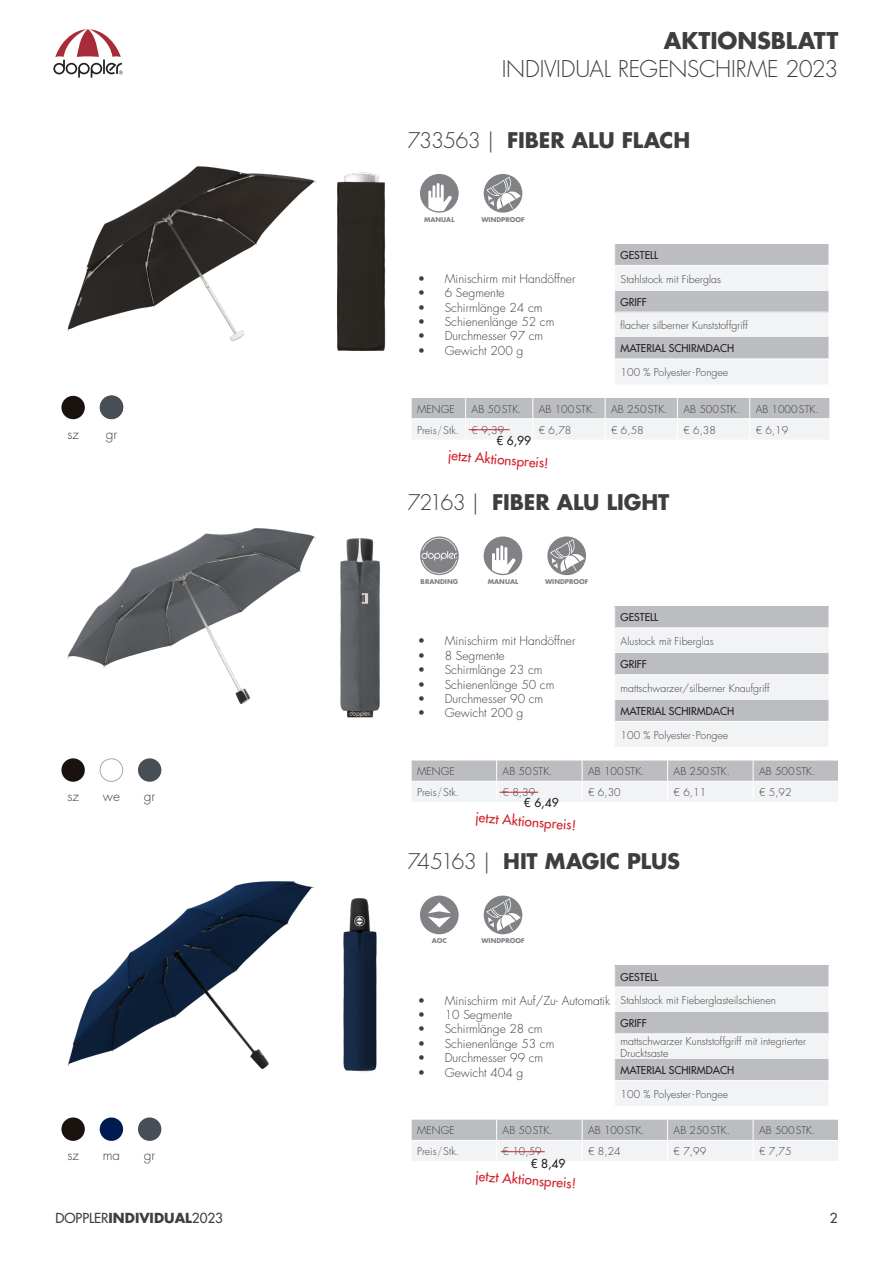
<style>
.page{position:relative;width:893px;height:1263px;background:#fff}
.page>*{position:absolute;margin:0;border:0;box-sizing:border-box;transform-origin:0 0}
.Headline{font:300 22.5px "Futura Std";letter-spacing:-.015em;color:#3e3e3f}
.Headline-2{font:700 22.5px "Futura Std";letter-spacing:-.005em;color:#3e3e3f}
.Headline-3{font:700 21px "Futura Std";letter-spacing:-.005em;color:#3e3e3f}
.t1{font:500 13.5px "Futura Std";color:#d12229}
.t2{font:500 13.5px "Futura Std";color:#3e3e3f}
.t3{font:300 13.5px "Futura Std";color:#3e3e3f}
.t4{font:300 12px "Futura Std";color:#3e3e3f}
.t5{font:500 12px "Futura Std";color:#231f20}
.t6{font:300 10.5px/12.6px "Futura Std";color:#3e3e3f}
.t7{font:500 10.5px "Futura Std";color:#231f20}
.t8{font:700 6.45px "Futura Std";color:#808285}
.s1{font-weight:300}
.s2{font-weight:700}
</style>
<div class="page">
<img style="left:67px;top:166px;width:250px;height:175px">
<img style="left:67px;top:528px;width:249px;height:176px">
<img style="left:67px;top:881px;width:247px;height:189px">
<img style="left:337px;top:172px;width:49px;height:179px">
<img style="left:340px;top:538px;width:40px;height:180px">
<img style="left:343px;top:898px;width:34px;height:174px">
<div style="left:420px;top:174px;width:39px;height:39px;background:#808285;border-radius:50%"></div>
<svg style="left:428px;top:183px;width:24px;height:28px"></svg>
<div style="left:484px;top:174px;width:38px;height:39px;background:#808285;border-radius:50%"></div>
<svg style="left:486px;top:177px;width:35px;height:33px"></svg>
<svg style="left:420px;top:536px;width:39px;height:39px"></svg>
<svg style="left:421px;top:538px;width:36px;height:36px"></svg>
<div style="left:484px;top:536px;width:38px;height:39px;background:#808285;border-radius:50%"></div>
<svg style="left:492px;top:545px;width:23px;height:29px"></svg>
<svg style="left:547px;top:536px;width:39px;height:39px"></svg>
<svg style="left:550px;top:539px;width:34px;height:33px"></svg>
<div style="left:420px;top:896px;width:39px;height:38px;background:#808285;border-radius:50%"></div>
<svg style="left:428px;top:902px;width:23px;height:25px"></svg>
<div style="left:484px;top:896px;width:38px;height:38px;background:#808285;border-radius:50%"></div>
<svg style="left:486px;top:898px;width:35px;height:33px"></svg>
<div style="left:61px;top:396px;width:24px;height:23px;background:#1a120f;border-radius:50%"></div>
<div style="left:100px;top:396px;width:23px;height:23px;background:#555b62;border-radius:50%"></div>
<div style="left:61px;top:758px;width:24px;height:24px;background:#1a120f;border-radius:50%"></div>
<div style="left:100px;top:758px;width:23px;height:24px;border:1px solid #a7a9a9;border-radius:50%"></div>
<div style="left:138px;top:758px;width:23px;height:24px;background:#484e56;border-radius:50%"></div>
<div style="left:61px;top:1117px;width:24px;height:24px;background:#1a120f;border-radius:50%"></div>
<div style="left:100px;top:1117px;width:23px;height:24px;background:#001b50;border-radius:50%"></div>
<div style="left:138px;top:1117px;width:23px;height:24px;background:#484e56;border-radius:50%"></div>
<svg style="left:614px;top:244px;width:215px;height:140px"></svg>
<svg style="left:614px;top:607px;width:215px;height:140px"></svg>
<svg style="left:614px;top:966px;width:215px;height:140px"></svg>
<svg style="left:411px;top:397px;width:419px;height:42px"></svg>
<svg style="left:411px;top:760px;width:427px;height:42px"></svg>
<svg style="left:411px;top:1119px;width:427px;height:42px"></svg>
<div style="left:100px;top:395px;width:23px;height:24px;background:#484e56;border-radius:50%"></div>
<svg style="left:53px;top:29px;width:70px;height:49px"></svg>
<hr style="left:501px;top:1151px;width:44px;height:1px;background:#d1232a">
<hr style="left:500px;top:792px;width:38px;height:1px;background:#d1232a">
<hr style="left:469px;top:429px;width:41px;height:1px;background:#d1232a">
<p class="Headline-2" style="left:664px;top:26px;width:176px">AKTIONSBLATT</p>
<p class="Headline" style="left:502px;top:55px;width:338px">INDIVIDUAL REGENSCHIRME 2023</p>
<p class="Headline-3" style="left:408px;top:126px;width:284px"><span class="s1">733563 |</span> FIBER ALU FLACH</p>
<p class="t8" style="left:424px;top:215px;width:32px">MANUAL</p>
<p class="t8" style="left:481px;top:215px;width:45px">WINDPROOF</p>
<p class="t4" style="left:418px;top:271px;width:159px">• Minischirm mit Handöffner</p>
<p class="t4" style="left:418px;top:286px;width:88px">• 6 Segmente</p>
<p class="t4" style="left:418px;top:300px;width:126px">• Schirmlänge 24 cm</p>
<p class="t4" style="left:418px;top:314px;width:138px">• Schienenlänge 52 cm</p>
<p class="t4" style="left:418px;top:329px;width:127px">• Durchmesser 97 cm</p>
<p class="t4" style="left:418px;top:343px;width:107px">• Gewicht 200 g</p>
<p class="t7" style="left:621px;top:248px;width:39px">GESTELL</p>
<p class="t6" style="left:621px;top:273px;width:102px">Stahlstock mit Fiberglas</p>
<p class="t7" style="left:621px;top:295px;width:28px">GRIFF</p>
<p class="t6" style="left:621px;top:320px;width:129px">flacher silberner Kunststoffgriff</p>
<p class="t7" style="left:621px;top:342px;width:115px">MATERIAL SCHIRMDACH</p>
<p class="t6" style="left:621px;top:366px;width:109px">100 % Polyester- Pongee</p>
<p class="t3" style="left:67px;top:425px;width:13px">sz</p>
<p class="t3" style="left:106px;top:425px;width:13px">gr</p>
<p class="t6" style="left:417px;top:403px;width:39px">MENGE</p>
<p class="t6" style="left:472px;top:403px;width:51px">AB 50STK.</p>
<p class="t6" style="left:539px;top:403px;width:58px">AB 100STK.</p>
<p class="t6" style="left:611px;top:403px;width:58px">AB 250STK.</p>
<p class="t6" style="left:683px;top:403px;width:58px">AB 500STK.</p>
<p class="t6" style="left:756px;top:403px;width:64px">AB 1000STK.</p>
<p class="t6" style="left:417px;top:424px;width:44px">Preis/ Stk.</p>
<p class="t6" style="left:472px;top:424px;width:34px">€ 9,39</p>
<p class="t6" style="left:539px;top:424px;width:34px">€ 6,78</p>
<p class="t6" style="left:611px;top:424px;width:34px">€ 6,58</p>
<p class="t6" style="left:683px;top:424px;width:34px">€ 6,38</p>
<p class="t6" style="left:756px;top:424px;width:34px">€ 6,19</p>
<p class="t5" style="left:496px;top:433px;width:36px">€ 6,99</p>
<p class="t1" style="left:449px;top:447px;width:102px;rotate:4deg">jetzt Aktionspreis!</p>
<p class="Headline-3" style="left:408px;top:488px;width:263px"><span class="s1">72163 |</span> FIBER ALU LIGHT</p>
<p class="t8" style="left:421px;top:577px;width:39px">BRANDING</p>
<p class="t8" style="left:488px;top:577px;width:32px">MANUAL</p>
<p class="t8" style="left:545px;top:577px;width:45px">WINDPROOF</p>
<p class="t4" style="left:418px;top:634px;width:159px">• Minischirm mit Handöffner</p>
<p class="t4" style="left:418px;top:648px;width:88px">• 8 Segmente</p>
<p class="t4" style="left:418px;top:662px;width:126px">• Schirmlänge 23 cm</p>
<p class="t4" style="left:418px;top:677px;width:138px">• Schienenlänge 50 cm</p>
<p class="t4" style="left:418px;top:691px;width:127px">• Durchmesser 90 cm</p>
<p class="t4" style="left:418px;top:706px;width:107px">• Gewicht 200 g</p>
<p class="t7" style="left:621px;top:611px;width:39px">GESTELL</p>
<p class="t6" style="left:621px;top:635px;width:95px">Alustock mit Fiberglas</p>
<p class="t7" style="left:621px;top:658px;width:28px">GRIFF</p>
<p class="t6" style="left:621px;top:682px;width:151px">mattschwarzer/silberner Knaufgriff</p>
<p class="t7" style="left:621px;top:704px;width:115px">MATERIAL SCHIRMDACH</p>
<p class="t6" style="left:621px;top:729px;width:109px">100 % Polyester- Pongee</p>
<p class="t3" style="left:67px;top:788px;width:13px">sz</p>
<p class="t3" style="left:103px;top:788px;width:19px">we</p>
<p class="t3" style="left:144px;top:788px;width:13px">gr</p>
<p class="t6" style="left:417px;top:765px;width:39px">MENGE</p>
<p class="t6" style="left:503px;top:765px;width:51px">AB 50STK.</p>
<p class="t6" style="left:588px;top:765px;width:58px">AB 100STK.</p>
<p class="t6" style="left:674px;top:765px;width:58px">AB 250STK.</p>
<p class="t6" style="left:759px;top:765px;width:58px">AB 500STK.</p>
<p class="t6" style="left:417px;top:786px;width:44px">Preis/ Stk.</p>
<p class="t6" style="left:503px;top:786px;width:34px">€ 8,39</p>
<p class="t6" style="left:588px;top:786px;width:34px">€ 6,30</p>
<p class="t6" style="left:674px;top:786px;width:34px">€ 6,11</p>
<p class="t6" style="left:759px;top:786px;width:34px">€ 5,92</p>
<p class="t5" style="left:524px;top:795px;width:36px">€ 6,49</p>
<p class="t1" style="left:476px;top:809px;width:102px;rotate:4deg">jetzt Aktionspreis!</p>
<p class="Headline-3" style="left:408px;top:847px;width:274px"><span class="s1">745163 |</span> HIT MAGIC PLUS</p>
<p class="t8" style="left:432px;top:937px;width:16px">AOC</p>
<p class="t8" style="left:481px;top:937px;width:45px">WINDPROOF</p>
<p class="t4" style="left:418px;top:993px;width:194px">• Minischirm mit Auf/Zu- Automatik</p>
<p class="t4" style="left:418px;top:1007px;width:96px">• 10 Segmente</p>
<p class="t4" style="left:418px;top:1022px;width:126px">• Schirmlänge 28 cm</p>
<p class="t4" style="left:418px;top:1036px;width:138px">• Schienenlänge 53 cm</p>
<p class="t4" style="left:418px;top:1050px;width:127px">• Durchmesser 99 cm</p>
<p class="t4" style="left:418px;top:1065px;width:107px">• Gewicht 404 g</p>
<p class="t7" style="left:621px;top:970px;width:39px">GESTELL</p>
<p class="t6" style="left:621px;top:994px;width:157px">Stahlstock mit Fieberglasteilschienen</p>
<p class="t7" style="left:621px;top:1017px;width:28px">GRIFF</p>
<p class="t6" style="left:621px;top:1035px;width:187px">mattschwarzer Kunststoffgriff mit integrierter<br>Drucktsaste</p>
<p class="t7" style="left:621px;top:1064px;width:115px">MATERIAL SCHIRMDACH</p>
<p class="t6" style="left:621px;top:1088px;width:109px">100 % Polyester- Pongee</p>
<p class="t3" style="left:67px;top:1147px;width:13px">sz</p>
<p class="t3" style="left:103px;top:1147px;width:19px">ma</p>
<p class="t3" style="left:144px;top:1147px;width:13px">gr</p>
<p class="t6" style="left:417px;top:1124px;width:39px">MENGE</p>
<p class="t6" style="left:503px;top:1124px;width:51px">AB 50STK.</p>
<p class="t6" style="left:588px;top:1124px;width:58px">AB 100STK.</p>
<p class="t6" style="left:674px;top:1124px;width:58px">AB 250STK.</p>
<p class="t6" style="left:759px;top:1124px;width:58px">AB 500STK.</p>
<p class="t6" style="left:417px;top:1145px;width:44px">Preis/ Stk.</p>
<p class="t6" style="left:503px;top:1145px;width:41px">€ 10,59</p>
<p class="t6" style="left:588px;top:1145px;width:34px">€ 8,24</p>
<p class="t6" style="left:674px;top:1145px;width:34px">€ 7,99</p>
<p class="t6" style="left:759px;top:1145px;width:34px">€ 7,75</p>
<p class="t5" style="left:531px;top:1155px;width:36px">€ 8,49</p>
<p class="t1" style="left:476px;top:1167px;width:102px;rotate:4deg">jetzt Aktionspreis!</p>
<p class="t2" style="left:55px;top:1210px;width:169px">DOPPLER<span class="s2">INDIVIDUAL</span>2023</p>
<p class="t2" style="left:830px;top:1210px;width:9px">2</p>
</div>
